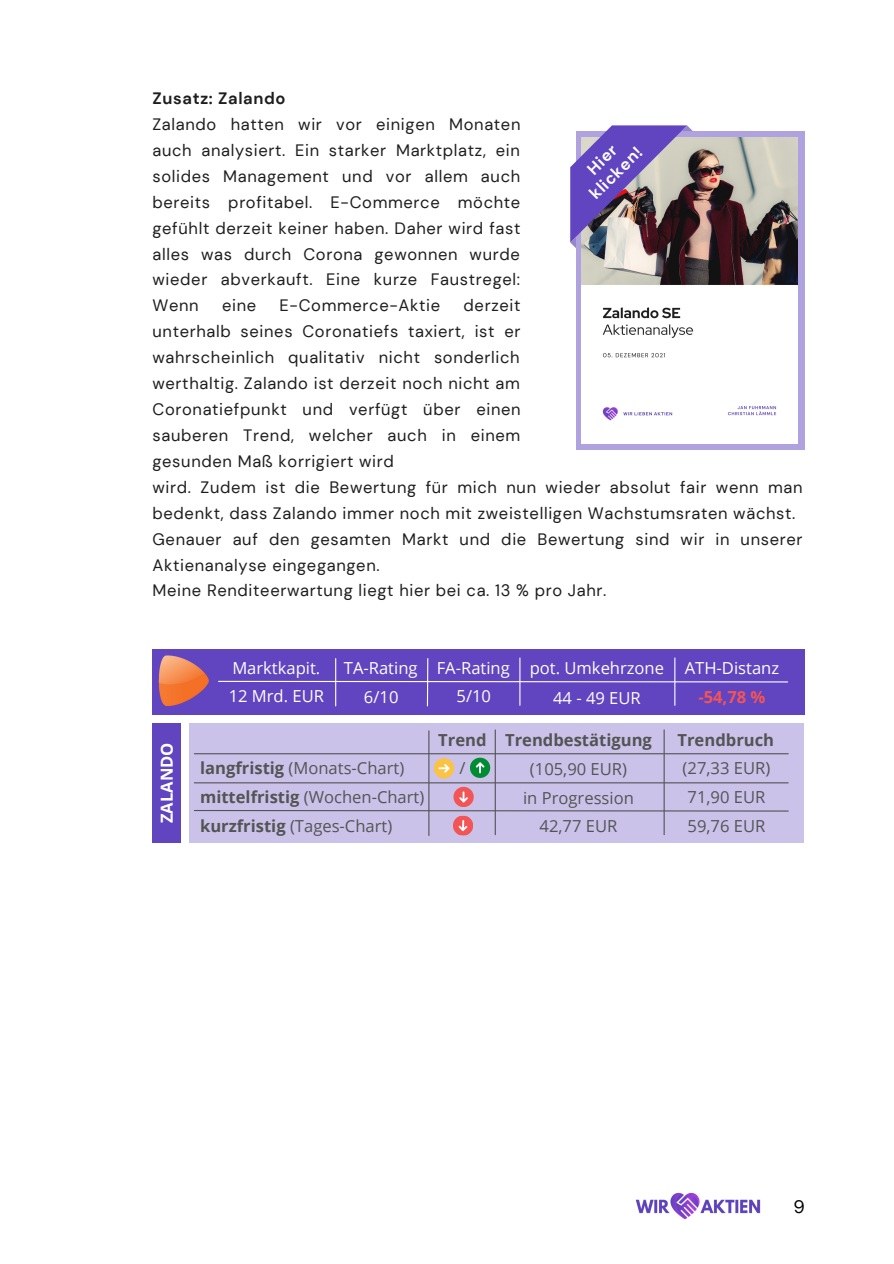
<style>
.page{position:relative;width:894px;height:1264px;background:#fff}
.page>*{position:absolute;margin:0;border:0;box-sizing:border-box;transform-origin:0 0}
.t1{font:18px "DM Sans";color:#000}
.t2{font:16.5px/26px "DM Sans";letter-spacing:.04em;color:#1e1e1e;text-align:justify}
.t3{font:16.5px "Open Sans";color:#545454}
.t4{font:16.5px "Open Sans";color:#fff}
.t5{font:700 16.5px "Open Sans";color:#545454}
.t6{font:700 16.5px "DM Sans";letter-spacing:.04em;color:#1e1e1e}
.t7{font:700 16.5px/19.2px "DM Sans";color:#fff;text-align:center}
.t8{font:700 16.5px "Open Sans";color:#f35557}
.t9{font:700 16.5px "Open Sans";color:#fff}
.s1{font-weight:700}
</style>
<div class="page">
<img style="left:635px;top:1192px;width:126px;height:28px">
<div style="left:190px;top:723px;width:613px;height:119px;background:#cbc2ea"></div>
<div style="left:152px;top:649px;width:652px;height:65px;background:#6144bf"></div>
<hr style="left:335px;top:658px;width:1px;height:48px;background:#fff">
<hr style="left:427px;top:658px;width:1px;height:48px;background:#fff">
<hr style="left:519px;top:658px;width:1px;height:47px;background:#fff">
<svg style="left:218px;top:680px;width:570px;height:3px"></svg>
<hr style="left:674px;top:658px;width:1px;height:47px;background:#fff">
<hr style="left:194px;top:782px;width:594px;height:1px;background:#545454">
<hr style="left:428px;top:730px;width:1px;height:105px;background:#545454">
<hr style="left:494px;top:730px;width:1px;height:104px;background:#545454">
<hr style="left:663px;top:730px;width:1px;height:104px;background:#545454">
<hr style="left:194px;top:753px;width:594px;height:1px;background:#545454">
<div style="left:453px;top:786px;width:20px;height:20px;background:#f35557;border-radius:50%"></div>
<svg style="left:459px;top:791px;width:9px;height:11px"></svg>
<svg style="left:193px;top:809px;width:596px;height:27px"></svg>
<div style="left:434px;top:758px;width:20px;height:20px;background:#fac343;border-radius:50%"></div>
<svg style="left:438px;top:764px;width:11px;height:8px"></svg>
<div style="left:152px;top:723px;width:28px;height:119px;background:#6144bf"></div>
<img style="left:158px;top:655px;width:51px;height:52px">
<div style="left:576px;top:131px;width:228px;height:319px;background:#b0a2df"></div>
<img style="left:581px;top:137px;width:216px;height:307px">
<svg style="left:570px;top:125px;width:122px;height:123px;background:#806e9e"></svg>
<div style="left:470px;top:757px;width:20px;height:21px;background:#008c32;border-radius:50%"></div>
<svg style="left:475px;top:762px;width:9px;height:11px"></svg>
<p class="t6" style="left:152px;top:88px;width:135px">Zusatz: Zalando</p>
<p class="t2" style="left:152px;top:111px;width:369px">Zalando hatten wir vor einigen Monaten auch analysiert. Ein starker Marktplatz, ein solides Management und vor allem auch bereits profitabel. E-Commerce möchte gefühlt derzeit keiner haben. Daher wird fast alles was durch Corona gewonnen wurde wieder abverkauft. Eine kurze Faustregel:<br>Wenn</p>
<p class="t2" style="left:152px;top:293px;width:369px;text-indent:311px">derzeit unterhalb seines Coronatiefs taxiert, ist er wahrscheinlich qualitativ nicht sonderlich werthaltig. Zalando ist derzeit noch nicht am Coronatiefpunkt und verfügt über einen sauberen Trend, welcher auch in einem gesunden Maß korrigiert wird</p>
<p class="t2" style="left:222px;top:293px;width:36px">eine</p>
<p class="t2" style="left:279px;top:293px;width:162px">E-Commerce-Aktie</p>
<p class="t7" style="left:572px;top:176px;width:68px;rotate:-45deg">Hier klicken!</p>
<p class="t2" style="left:152px;top:474px;width:651px">wird. Zudem ist die Bewertung für mich nun wieder absolut fair wenn man bedenkt, dass Zalando immer noch mit zweistelligen Wachstumsraten wächst.</p>
<p class="t2" style="left:152px;top:526px;width:651px">Genauer auf den gesamten Markt und die Bewertung sind wir in unserer<br>Aktienanalyse eingegangen.</p>
<p class="t2" style="left:152px;top:578px;width:455px">Meine Renditeerwartung liegt hier bei ca. 13 % pro Jahr.</p>
<p class="t9" style="left:155px;top:823px;width:82px;rotate:-90deg">ZALANDO</p>
<p class="t4" style="left:232px;top:656px;width:89px">Marktkapit.</p>
<p class="t4" style="left:228px;top:684px;width:97px">12 Mrd. EUR</p>
<p class="t4" style="left:364px;top:685px;width:36px">6/10</p>
<p class="t4" style="left:553px;top:686px;width:89px">44 - 49 EUR</p>
<p class="t8" style="left:698px;top:685px;width:69px">-54,78 %</p>
<p class="t5" style="left:677px;top:728px;width:98px">Trendbruch</p>
<p class="t3" style="left:682px;top:756px;width:89px">(27,33 EUR)</p>
<p class="t3" style="left:687px;top:785px;width:79px">71,90 EUR</p>
<p class="t3" style="left:687px;top:814px;width:79px">59,76 EUR</p>
<p class="t4" style="left:344px;top:656px;width:75px">TA-Rating</p>
<p class="t4" style="left:529px;top:656px;width:136px">pot. Umkehrzone</p>
<p class="t4" style="left:684px;top:656px;width:96px">ATH-Distanz</p>
<p class="t4" style="left:436px;top:656px;width:75px">FA-Rating</p>
<p class="t4" style="left:456px;top:685px;width:36px">5/10</p>
<p class="t5" style="left:438px;top:728px;width:50px">Trend</p>
<p class="t5" style="left:505px;top:728px;width:148px">Trendbestätigung</p>
<p class="t3" style="left:530px;top:757px;width:99px">(105,90 EUR)</p>
<p class="t3" style="left:523px;top:786px;width:112px">in Progression</p>
<p class="t3" style="left:539px;top:814px;width:79px">42,77 EUR</p>
<p class="t3" style="left:200px;top:756px;width:206px"><span class="s1">langfristig</span> (Monats-Chart)</p>
<p class="t3" style="left:200px;top:785px;width:226px"><span class="s1">mittelfristig</span> (Wochen-Chart)</p>
<p class="t3" style="left:200px;top:814px;width:194px"><span class="s1">kurzfristig</span> (Tages-Chart)</p>
<p class="t3" style="left:459px;top:756px;width:8px">/</p>
<p class="t1" style="left:793px;top:1194px;width:13px">9</p>
</div>
